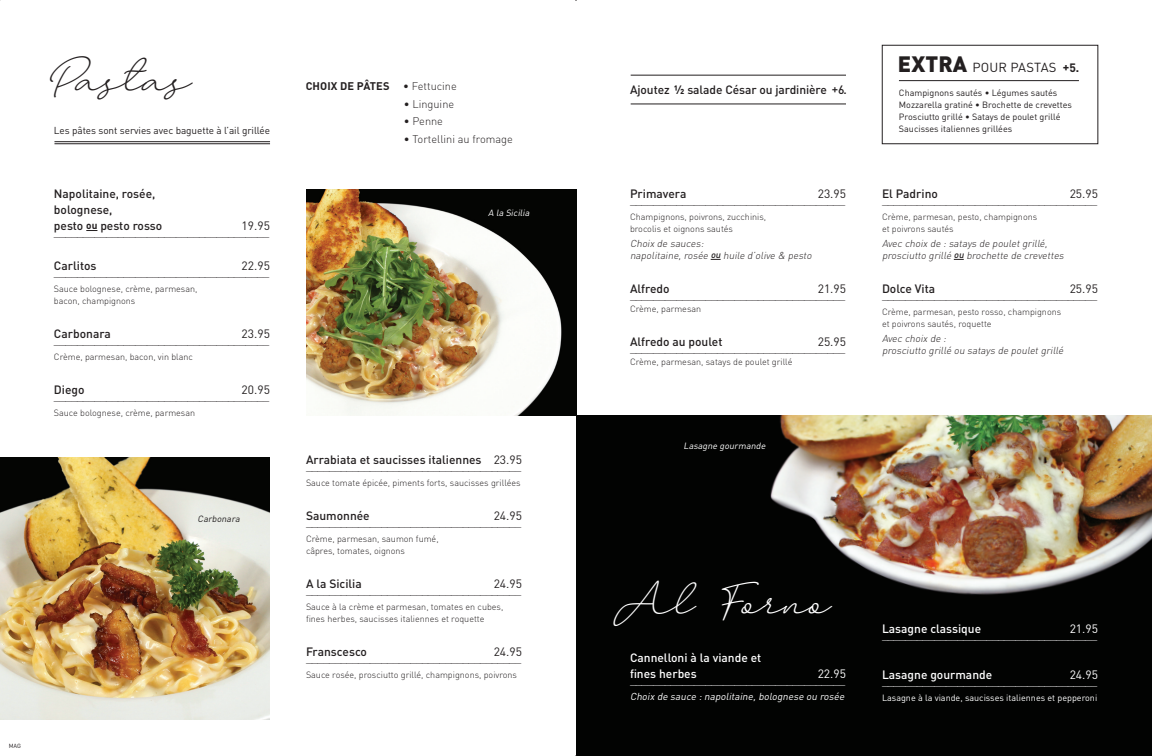
<style>
.page{position:relative;width:1152px;height:756px;background:#fff}
.page>*{position:absolute;margin:0;border:0;box-sizing:border-box;transform-origin:0 0}
.t1{font:22px "Larianti";letter-spacing:.01em;color:#231f20}
.t2{font:21px "Larianti";color:#fff}
.t3{font:13px "DIN Pro";letter-spacing:.015em;color:#231f20}
.t4{font:300 12px "DIN Pro";color:#231f20}
.t5{font:500 12px/16px "DIN Pro";color:#231f20}
.t6{font:300 12px "DIN Pro";color:#fff}
.t7{font:500 12px/16px "DIN Pro";color:#fff}
.t8{font:12px "DIN Pro";color:#231f20}
.t9{font:12px "DIN Pro";color:#fff}
.t10{font:300 11px "DIN Pro";color:#231f20}
.t11{font:700 11px "DIN Pro";letter-spacing:.01em;color:#231f20}
.t12{font:italic 300 10px/12px "DIN Pro";color:#231f20}
.t13{font:10px "DIN Pro";letter-spacing:-.005em;color:#231f20}
.t14{font:italic 10px "DIN Pro";color:#fff}
.t15{font:300 9px/12px "DIN Pro";color:#231f20}
.t16{font:9px/12px "DIN Pro";color:#231f20}
.t17{font:9px "DIN Pro";color:#fff}
.t18{font:italic 9px "DIN Pro";color:#fff}
.t19{font:italic 9px "DIN Pro";color:#231f20}
.t20{font:6px "DIN Pro";color:#231f20}
.s1{font-weight:700;font-size:10px}
.s2{font-weight:400}
.s3{font-weight:700}
.s4{font-weight:500;font-size:9px}
.s5{font-weight:900;font-size:22px}
.s6{font-weight:700;font-size:12px}
</style>
<div class="page">
<hr style="left:54px;top:141px;width:216px;height:1px;background:#231f20">
<hr style="left:54px;top:144px;width:216px;height:1px;background:#231f20">
<img style="left:0;top:458px;width:270px;height:262px">
<img style="left:306px;top:189px;width:270px;height:227px">
<img style="left:576px;top:416px;width:576px;height:340px">
<div style="left:882px;top:45px;width:216px;height:99px;border:1px solid #231f20"></div>
<hr style="left:899px;top:80px;width:180px;height:1px;background:#231f20">
<hr style="left:631px;top:104px;width:215px;height:1px;background:#231f20">
<hr style="left:631px;top:75px;width:215px;height:1px;background:#231f20">
<h1 class="t1" style="left:45px;top:69px;width:146px">Pastas</h1>
<p class="t13" style="left:54px;top:123px;width:218px">Les pâtes sont servies avec baguette à l’ail grillée</p>
<h3 class="t5" style="left:54px;top:185px;width:110px">Napolitaine, rosée, bolognese,<br>pesto <span class="s1">ou</span> pesto rosso</h3>
<h3 class="t8" style="left:242px;top:218px;width:30px">19.95</h3>
<h3 class="t4" style="left:54px;top:224px;width:217px">_____________________________________</h3>
<h3 class="t5" style="left:54px;top:257px;width:44px">Carlitos</h3>
<h3 class="t8" style="left:242px;top:258px;width:30px">22.95</h3>
<h3 class="t4" style="left:54px;top:264px;width:217px">_____________________________________</h3>
<p class="t15" style="left:54px;top:283px;width:145px">Sauce bolognese, crème, parmesan, bacon, champignons</p>
<h3 class="t5" style="left:54px;top:325px;width:58px">Carbonara</h3>
<h3 class="t8" style="left:242px;top:326px;width:30px">23.95</h3>
<h3 class="t4" style="left:54px;top:332px;width:217px">_____________________________________</h3>
<p class="t15" style="left:54px;top:351px;width:141px">Crème, parmesan, bacon, vin blanc</p>
<h3 class="t5" style="left:54px;top:381px;width:32px">Diego</h3>
<h3 class="t8" style="left:242px;top:382px;width:30px">20.95</h3>
<h3 class="t4" style="left:54px;top:388px;width:217px">_____________________________________</h3>
<p class="t15" style="left:54px;top:407px;width:143px">Sauce bolognese, crème, parmesan</p>
<p class="t19" style="left:198px;top:512px;width:46px">Carbonara</p>
<p class="t20" style="left:9px;top:742px;width:14px">MAG</p>
<p class="t11" style="left:306px;top:79px;width:85px">CHOIX DE PÂTES</p>
<p class="t10" style="left:403px;top:79px;width:55px"><span class="s2">•</span> Fettucine</p>
<p class="t10" style="left:404px;top:96px;width:52px"><span class="s2">•</span> Linguine</p>
<p class="t10" style="left:404px;top:114px;width:41px"><span class="s2">•</span> Penne</p>
<p class="t10" style="left:404px;top:131px;width:111px"><span class="s2">•</span> Tortellini au fromage</p>
<p class="t18" style="left:488px;top:207px;width:45px">A la Sicilia</p>
<h3 class="t5" style="left:306px;top:451px;width:217px">Arrabiata et saucisses italiennes <span class="s2">23.95</span></h3>
<h3 class="t4" style="left:306px;top:457px;width:217px">_____________________________________</h3>
<p class="t15" style="left:306px;top:476px;width:216px">Sauce tomate épicée, piments forts, saucisses grillées</p>
<h3 class="t5" style="left:306px;top:507px;width:65px">Saumonnée</h3>
<h3 class="t8" style="left:494px;top:507px;width:30px">24.95</h3>
<h3 class="t4" style="left:306px;top:513px;width:217px">_____________________________________</h3>
<p class="t15" style="left:306px;top:532px;width:134px">Crème, parmesan, saumon fumé, câpres, tomates, oignons</p>
<h3 class="t5" style="left:306px;top:575px;width:57px">A la Sicilia</h3>
<h3 class="t8" style="left:494px;top:575px;width:30px">24.95</h3>
<h3 class="t4" style="left:306px;top:581px;width:217px">_____________________________________</h3>
<p class="t15" style="left:306px;top:600px;width:199px">Sauce à la crème et parmesan, tomates en cubes, fines herbes, saucisses italiennes et roquette</p>
<h3 class="t5" style="left:306px;top:643px;width:63px">Franscesco</h3>
<h3 class="t8" style="left:494px;top:643px;width:30px">24.95</h3>
<h3 class="t4" style="left:306px;top:649px;width:217px">_____________________________________</h3>
<p class="t15" style="left:306px;top:668px;width:213px">Sauce rosée, prosciutto grillé, champignons, poivrons</p>
<h3 class="t5" style="left:630px;top:81px;width:218px">Ajoutez <span class="s3">½</span> salade César ou jardinière +6.</h3>
<h3 class="t5" style="left:630px;top:185px;width:58px">Primavera</h3>
<h3 class="t8" style="left:818px;top:186px;width:30px">23.95</h3>
<h3 class="t4" style="left:630px;top:192px;width:217px">_____________________________________</h3>
<p class="t15" style="left:630px;top:211px;width:138px">Champignons, poivrons, zucchinis, brocolis et oignons sautés</p>
<p class="t12" style="left:630px;top:237px;width:185px">Choix de sauces:<br>napolitaine,rosée <span class="s4">ou</span> huile d’olive &amp; pesto</p>
<h3 class="t5" style="left:630px;top:280px;width:41px">Alfredo</h3>
<h3 class="t8" style="left:818px;top:281px;width:30px">21.95</h3>
<h3 class="t4" style="left:630px;top:287px;width:217px">_____________________________________</h3>
<p class="t15" style="left:630px;top:303px;width:73px">Crème, parmesan</p>
<h3 class="t5" style="left:630px;top:333px;width:94px">Alfredo au poulet</h3>
<h3 class="t8" style="left:818px;top:334px;width:30px">25.95</h3>
<h3 class="t4" style="left:630px;top:340px;width:217px">_____________________________________</h3>
<p class="t15" style="left:630px;top:356px;width:164px">Crème, parmesan, satays de poulet grillé</p>
<p class="t18" style="left:684px;top:440px;width:85px">Lasagne gourmande</p>
<h3 class="t3" style="left:898px;top:58px;width:183px"><span class="s5">EXTRA</span> POUR PASTAS <span class="s6">+5.</span></h3>
<p class="t16" style="left:899px;top:87px;width:175px">Champignons sautés • Légumes sautés Mozzarella gratiné • Brochette de crevettes Prosciutto grillé • Satays de poulet grillé Saucisses italiennes grillées</p>
<h3 class="t5" style="left:882px;top:185px;width:57px">El Padrino</h3>
<h3 class="t8" style="left:1070px;top:186px;width:30px">25.95</h3>
<h3 class="t4" style="left:882px;top:192px;width:217px">_____________________________________</h3>
<p class="t15" style="left:882px;top:211px;width:157px">Crème, parmesan, pesto, champignons et poivrons sautés</p>
<p class="t12" style="left:882px;top:237px;width:186px">Avec choix de :satays de pouletgrillé, prosciutto grillé <span class="s4">ou</span> brochette de crevettes</p>
<h3 class="t5" style="left:882px;top:280px;width:55px">Dolce Vita</h3>
<h3 class="t8" style="left:1070px;top:281px;width:30px">25.95</h3>
<h3 class="t4" style="left:882px;top:287px;width:217px">_____________________________________</h3>
<p class="t15" style="left:882px;top:306px;width:181px">Crème, parmesan, pesto rosso, champignons et poivrons sautés, roquette</p>
<p class="t12" style="left:882px;top:332px;width:185px">Avec choix de :<br>prosciutto grillé ou satays de pouletgrillé</p>
<h2 class="t2" style="left:617px;top:594px;width:213px">Al Forno</h2>
<h3 class="t7" style="left:630px;top:649px;width:133px">Cannelloni à la viande et fines herbes</h3>
<h3 class="t9" style="left:818px;top:666px;width:30px">22.95</h3>
<h3 class="t6" style="left:630px;top:672px;width:217px">_____________________________________</h3>
<p class="t14" style="left:630px;top:690px;width:218px">Choix de sauce :napolitaine,bolognese ou rosée</p>
<h3 class="t7" style="left:882px;top:621px;width:101px">Lasagne classique</h3>
<h3 class="t9" style="left:1070px;top:621px;width:30px">21.95</h3>
<h3 class="t6" style="left:882px;top:627px;width:217px">_____________________________________</h3>
<h3 class="t7" style="left:882px;top:667px;width:112px">Lasagne gourmande</h3>
<h3 class="t9" style="left:1070px;top:667px;width:30px">24.95</h3>
<h3 class="t6" style="left:882px;top:673px;width:217px">_____________________________________</h3>
<p class="t17" style="left:882px;top:692px;width:217px">Lasagne à la viande, saucisses italiennes et pepperoni</p>
</div>
